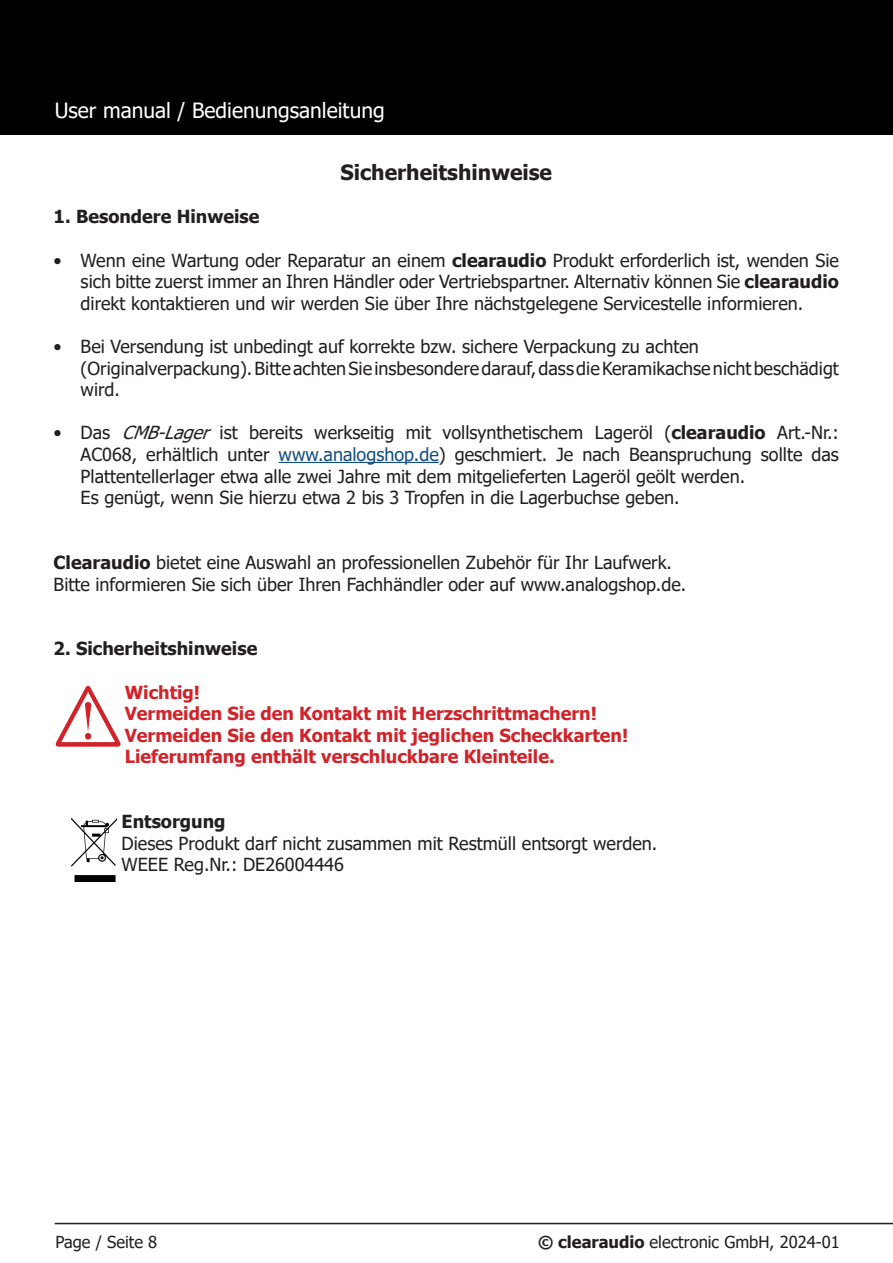
<style>
.page{position:relative;width:893px;height:1263px;background:#fff}
.page>*{position:absolute;margin:0;border:0;box-sizing:border-box;transform-origin:0 0}
.t1{font:21px "Tahoma";color:#fff}
.t2{font:700 21px "Tahoma";color:#231f20}
.t3{font:18px/21.6px "Tahoma";color:#231f20}
.t4{font:700 18px "Tahoma";color:#d1232a}
.t5{font:700 18px "Tahoma";color:#231f20}
.t6{font:16.5px "Tahoma";color:#231f20}
.s1{font-weight:700}
.s2{font-style:italic}
.s3{color:#144e82}
</style>
<div class="page">
<div style="left:0;top:0;width:893px;height:135px;background:#000"></div>
<hr style="left:55px;top:1223px;width:838px;height:1px;background:#231f20">
<hr style="left:279px;top:462px;width:160px;height:1px;background:#144e82">
<svg style="left:56px;top:686px;width:65px;height:61px"></svg>
<img style="left:71px;top:817px;width:46px;height:64px">
<p class="t1" style="left:55px;top:96px;width:331px">User manual / Bedienungsanleitung</p>
<p class="t2" style="left:341px;top:158px;width:213px">Sicherheitshinweise</p>
<p class="t5" style="left:54px;top:204px;width:207px">1. Besondere Hinweise</p>
<p class="t3" style="left:81px;top:250px;width:760px;text-align:justify;text-indent:-27px">• Wenn eine Wartung oder Reparatur an einem <span class="s1">clearaudio</span> Produkt erforderlich ist, wenden Sie sich bitte zuerst immer an Ihren Händler oder Vertriebspartner. Alternativ können Sie <span class="s1">clearaudio </span>direkt kontaktieren und wir werden Sie über Ihre nächstgelegene Servicestelle informieren.</p>
<p class="t3" style="left:81px;top:337px;width:760px;text-indent:-27px">• Bei Versendung ist unbedingt auf korrekte bzw. sichere Verpackung zu achten (Originalverpackung). Bitte achten Sie insbesondere darauf, dass die Keramikachse nicht beschädigt wird.</p>
<p class="t3" style="left:81px;top:423px;width:760px;text-indent:-27px">• Das <span class="s2">CMB-Lager</span> ist bereits werkseitig mit vollsynthetischem Lageröl (<span class="s1">clearaudio</span> Art.-Nr.:<br>AC068, erhältlich unter <span class="s3">www.analogshop.de</span>) geschmiert. Je nach Beanspruchung sollte das Plattentellerlager etwa alle zwei Jahre mit dem mitgelieferten Lageröl geölt werden.<br>Es genügt, wenn Sie hierzu etwa 2 bis 3 Tropfen in die Lagerbuchse geben.</p>
<p class="t3" style="left:54px;top:553px;width:620px"><span class="s1">Clearaudio</span> bietet eine Auswahl an professionellen Zubehör für Ihr Laufwerk.</p>
<p class="t3" style="left:54px;top:574px;width:634px">Bitte informieren Sie sich über Ihren Fachhändler oder auf www.analogshop.de.</p>
<p class="t5" style="left:54px;top:636px;width:205px">2. Sicherheitshinweise</p>
<p class="t4" style="left:125px;top:679px;width:77px">Wichtig!</p>
<p class="t4" style="left:125px;top:701px;width:474px">Vermeiden Sie den Kontakt mit Herzschrittmachern!</p>
<p class="t4" style="left:125px;top:723px;width:505px">Vermeiden Sie den Kontakt mit jeglichen Scheckkarten!</p>
<p class="t4" style="left:125px;top:744px;width:431px">Lieferumfang enthält verschluckbare Kleinteile.</p>
<p class="t5" style="left:122px;top:809px;width:105px">Entsorgung</p>
<p class="t3" style="left:122px;top:833px;width:537px">Dieses Produkt darf nicht zusammen mit Restmüll entsorgt werden.</p>
<p class="t3" style="left:122px;top:855px;width:224px">WEEE Reg.Nr.: DE26004446</p>
<p class="t6" style="left:55px;top:1231px;width:103px">Page / Seite 8</p>
<p class="t6" style="left:538px;top:1231px;width:303px"><span class="s1">© clearaudio</span> electronic GmbH, 2024-01</p>
</div>
